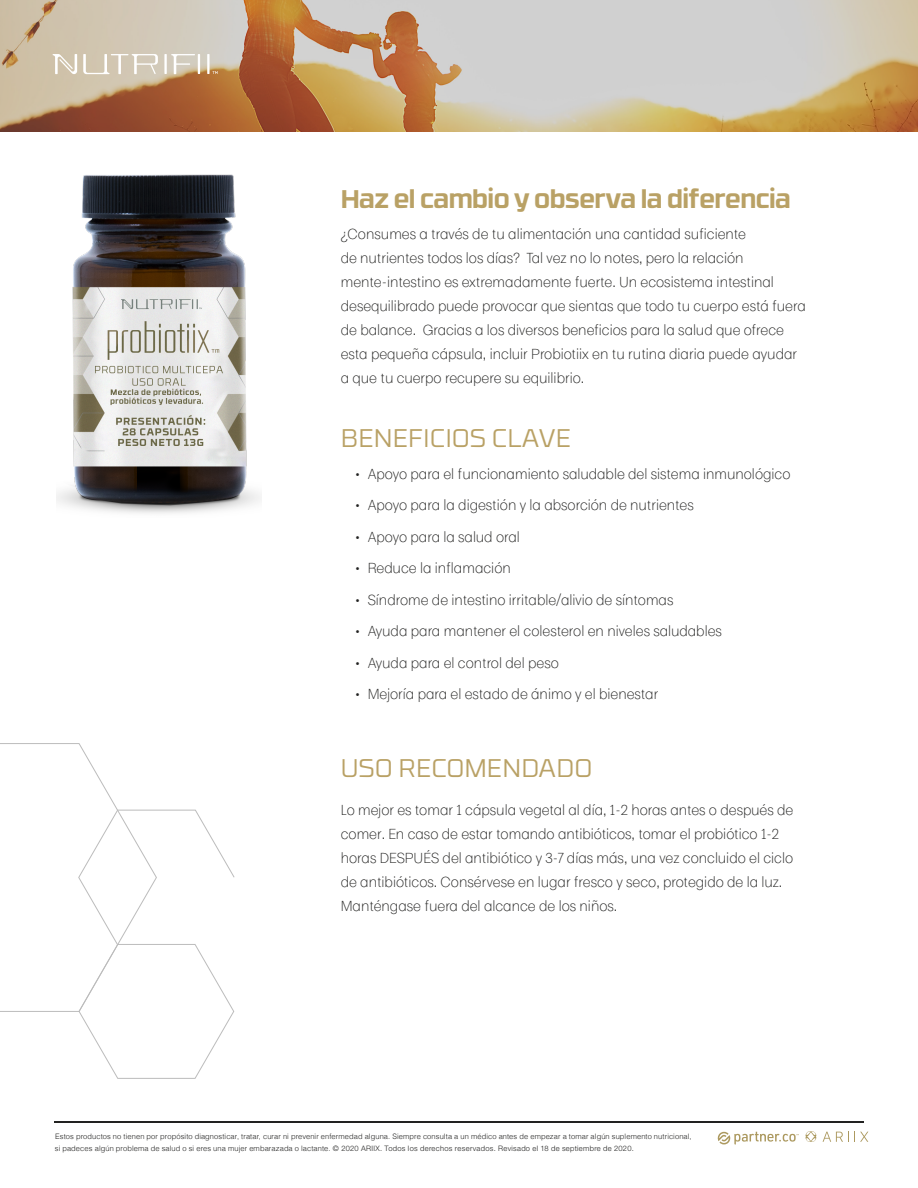
<style>
.page{position:relative;width:918px;height:1188px;background:#fff}
.page>*{position:absolute;margin:0;border:0;box-sizing:border-box;transform-origin:0 0}
.t1{font:700 25.5px "RB No 3.1";letter-spacing:-.02em;color:#b9a165}
.t2{font:300 25.5px "RB No 3.1";color:#b9a165}
.t3{font:300 13.5px/24px "Moriston";color:#222221}
.t4{font:300 7.5px "Helvetica";letter-spacing:.015em;color:#222221}
.t5{font:300 7.5px "Helvetica Neue LT Pro";letter-spacing:.04em;color:#222221}
.s1{font-family:"Helvetica"}
</style>
<div class="page">
<hr style="left:54px;top:1121px;width:810px;height:2px;background:#222221">
<svg style="left:805px;top:1131px;width:11px;height:11px"></svg>
<svg style="left:717px;top:1131px;width:82px;height:14px"></svg>
<svg style="left:823px;top:1132px;width:45px;height:10px"></svg>
<svg style="left:0;top:0;width:918px;height:132px;background:#c7af95"></svg>
<hr style="left:164px;top:54px;width:3px;height:20px;background:#fff">
<hr style="left:198px;top:54px;width:2px;height:20px;background:#fff">
<hr style="left:207px;top:54px;width:3px;height:20px;background:#fff">
<svg style="left:171px;top:54px;width:24px;height:20px"></svg>
<svg style="left:83px;top:54px;width:75px;height:20px"></svg>
<svg style="left:53px;top:54px;width:24px;height:20px"></svg>
<svg style="left:212px;top:71px;width:6px;height:3px"></svg>
<img style="left:56px;top:174px;width:205px;height:340px">
<svg style="left:0;top:743px;width:235px;height:336px"></svg>
<h1 class="t1" style="left:341px;top:179px;width:452px">Haz el cambio y observa la diferencia</h1>
<p class="t3" style="left:341px;top:221px;width:467px">¿Consumes a través de tu alimentación una cantidad suficiente<br>de nutrientes todos los días? Tal vez no lo notes, pero la relación mente-intestino es extremadamente fuerte. Un ecosistema intestinal desequilibrado puede provocar que sientas que todo tu cuerpo está fuera de balance. Gracias a los diversos beneficios para la salud que ofrece esta pequeña cápsula, incluir Probiotiix en tu rutina diaria puede ayudar a que tu cuerpo recupere su equilibrio.</p>
<h1 class="t2" style="left:341px;top:420px;width:232px">BENEFICIOS CLAVE</h1>
<p class="t3" style="left:354px;top:461px;width:438px">• Apoyo para el funcionamiento saludable del sistema inmunológico</p>
<p class="t3" style="left:354px;top:492px;width:341px">• Apoyo para la digestión y la absorción de nutrientes</p>
<p class="t3" style="left:354px;top:524px;width:167px">• Apoyo para la salud oral</p>
<p class="t3" style="left:354px;top:555px;width:158px">• Reduce la inflamación</p>
<p class="t3" style="left:354px;top:587px;width:321px">• Síndrome de intestino irritable/alivio de síntomas</p>
<p class="t3" style="left:354px;top:618px;width:369px">• Ayuda para mantener el colesterol en niveles saludables</p>
<p class="t3" style="left:354px;top:650px;width:206px">• Ayuda para el control del peso</p>
<p class="t3" style="left:354px;top:681px;width:306px">• Mejoría para el estado de ánimo y el bienestar</p>
<h1 class="t2" style="left:341px;top:750px;width:253px">USO RECOMENDADO</h1>
<p class="t3" style="left:341px;top:797px;width:454px">Lo mejor es tomar 1 cápsula vegetal al día, 1-2 horas antes o después de comer. En caso de estar tomando antibióticos, tomar el probiótico 1-2 horas DESPUÉS del antibiótico y 3-7 días más, una vez concluido el ciclo de antibióticos. Consérvese en lugar fresco y seco, protegido de la luz.<br>Manténgase fuera del alcance de los niños.</p>
<p class="t4" style="left:55px;top:1130px;width:638px">Estos productos no tienen por propósito diagnosticar, tratar, curar ni prevenir enfermedad alguna. Siempre consulta a un médico antes de empezar a tomar algún suplemento nutricional,</p>
<p class="t5" style="left:55px;top:1144px;width:580px"><span class="s1">si padeces algún problema de salud o si eres una mujer embarazada o lactante.</span> © 2020 ARIIX. Todos los derechos reservados. Revisado el 18 de septiembre de 2020.</p>
</div>
